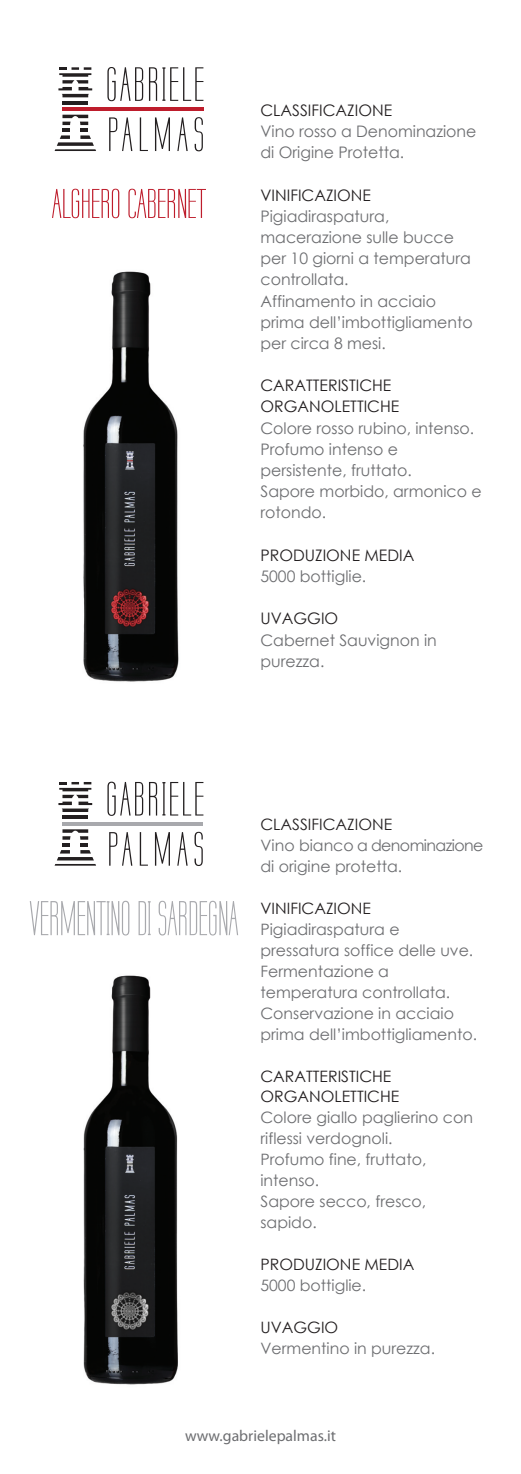
<style>
.page{position:relative;width:521px;height:1474px;background:#fff}
.page>*{position:absolute;margin:0;border:0;box-sizing:border-box;transform-origin:0 0}
.t1{font:15.92px/21.2px "Century Gothic";color:#6c6d70}
.t2{font:15.92px/21.2px "Century Gothic";color:#231f20}
.t3{font:15.75px/21px "Century Gothic";color:#6c6d70}
.t4{font:15.75px/21px "Century Gothic";color:#231f20}
.t5{font:15.75px "Myriad Pro";color:#6c6d70}
</style>
<div class="page">
<svg style="left:107px;top:781px;width:36px;height:35px"></svg>
<svg style="left:149px;top:782px;width:54px;height:33px"></svg>
<svg style="left:109px;top:832px;width:23px;height:33px"></svg>
<svg style="left:140px;top:832px;width:8px;height:33px"></svg>
<svg style="left:155px;top:832px;width:15px;height:33px"></svg>
<svg style="left:177px;top:832px;width:11px;height:33px"></svg>
<svg style="left:194px;top:831px;width:9px;height:35px"></svg>
<hr style="left:62px;top:815px;width:26px;height:4px;background:#231f20">
<svg style="left:55px;top:829px;width:41px;height:36px"></svg>
<svg style="left:58px;top:782px;width:34px;height:30px"></svg>
<hr style="left:62px;top:822px;width:141px;height:4px;background:#a8a9ad">
<svg style="left:30px;top:900px;width:99px;height:35px"></svg>
<svg style="left:139px;top:901px;width:12px;height:34px"></svg>
<svg style="left:159px;top:900px;width:79px;height:35px"></svg>
<img style="left:83px;top:975px;width:95px;height:410px">
<img style="left:83px;top:271px;width:96px;height:411px">
<svg style="left:107px;top:67px;width:36px;height:34px"></svg>
<svg style="left:149px;top:67px;width:54px;height:34px"></svg>
<svg style="left:109px;top:117px;width:23px;height:34px"></svg>
<svg style="left:140px;top:117px;width:8px;height:34px"></svg>
<svg style="left:155px;top:117px;width:15px;height:34px"></svg>
<svg style="left:177px;top:117px;width:11px;height:34px"></svg>
<svg style="left:195px;top:117px;width:8px;height:34px"></svg>
<hr style="left:62px;top:101px;width:26px;height:3px;background:#231f20">
<svg style="left:55px;top:115px;width:41px;height:36px"></svg>
<svg style="left:58px;top:67px;width:34px;height:30px"></svg>
<hr style="left:62px;top:107px;width:141px;height:4px;background:#be1d2c">
<svg style="left:52px;top:189px;width:67px;height:29px"></svg>
<svg style="left:128px;top:189px;width:78px;height:29px"></svg>
<p class="t2" style="left:260px;top:99px;width:133px">CLASSIFICAZIONE</p>
<p class="t1" style="left:260px;top:120px;width:217px">Vino rosso a Denominazione di Origine Protetta.</p>
<p class="t2" style="left:260px;top:184px;width:112px">VINIFICAZIONE</p>
<p class="t1" style="left:260px;top:205px;width:214px">Pigiadiraspatura, macerazione sulle bucce per 10 giorni a temperatura controllata.<br>Affinamento in acciaio prima dell’imbottigliamento per circa 8 mesi.</p>
<p class="t2" style="left:260px;top:375px;width:140px">CARATTERISTICHE<br>ORGANOLETTICHE</p>
<p class="t1" style="left:260px;top:417px;width:223px">Colore rosso rubino, intenso.<br>Profumo intenso e persistente, fruttato.<br>Sapore morbido, armonico e rotondo.</p>
<p class="t2" style="left:260px;top:544px;width:155px">PRODUZIONE MEDIA</p>
<p class="t1" style="left:260px;top:565px;width:107px">5000 bottiglie.</p>
<p class="t2" style="left:260px;top:607px;width:79px">UVAGGIO</p>
<p class="t1" style="left:260px;top:629px;width:178px">Cabernet Sauvignon in purezza.</p>
<p class="t4" style="left:260px;top:814px;width:133px">CLASSIFICAZIONE</p>
<p class="t3" style="left:260px;top:835px;width:224px">Vino bianco a denominazione di origine protetta.</p>
<p class="t4" style="left:260px;top:897px;width:112px">VINIFICAZIONE</p>
<p class="t3" style="left:260px;top:918px;width:218px">Pigiadiraspatura e pressatura soffice delle uve.<br>Fermentazione a temperatura controllata.<br>Conservazione in acciaio prima dell’imbottigliamento.</p>
<p class="t4" style="left:260px;top:1065px;width:140px">CARATTERISTICHE<br>ORGANOLETTICHE</p>
<p class="t3" style="left:260px;top:1106px;width:214px">Colore giallo paglierino con riflessi verdognoli.<br>Profumo fine, fruttato, intenso.<br>Sapore secco, fresco, sapido.</p>
<p class="t4" style="left:260px;top:1253px;width:155px">PRODUZIONE MEDIA</p>
<p class="t3" style="left:260px;top:1274px;width:107px">5000 bottiglie.</p>
<p class="t4" style="left:260px;top:1316px;width:79px">UVAGGIO</p>
<p class="t3" style="left:260px;top:1337px;width:176px">Vermentino in purezza.</p>
<p class="t5" style="left:185px;top:1425px;width:152px">www.gabrielepalmas.it</p>
</div>
